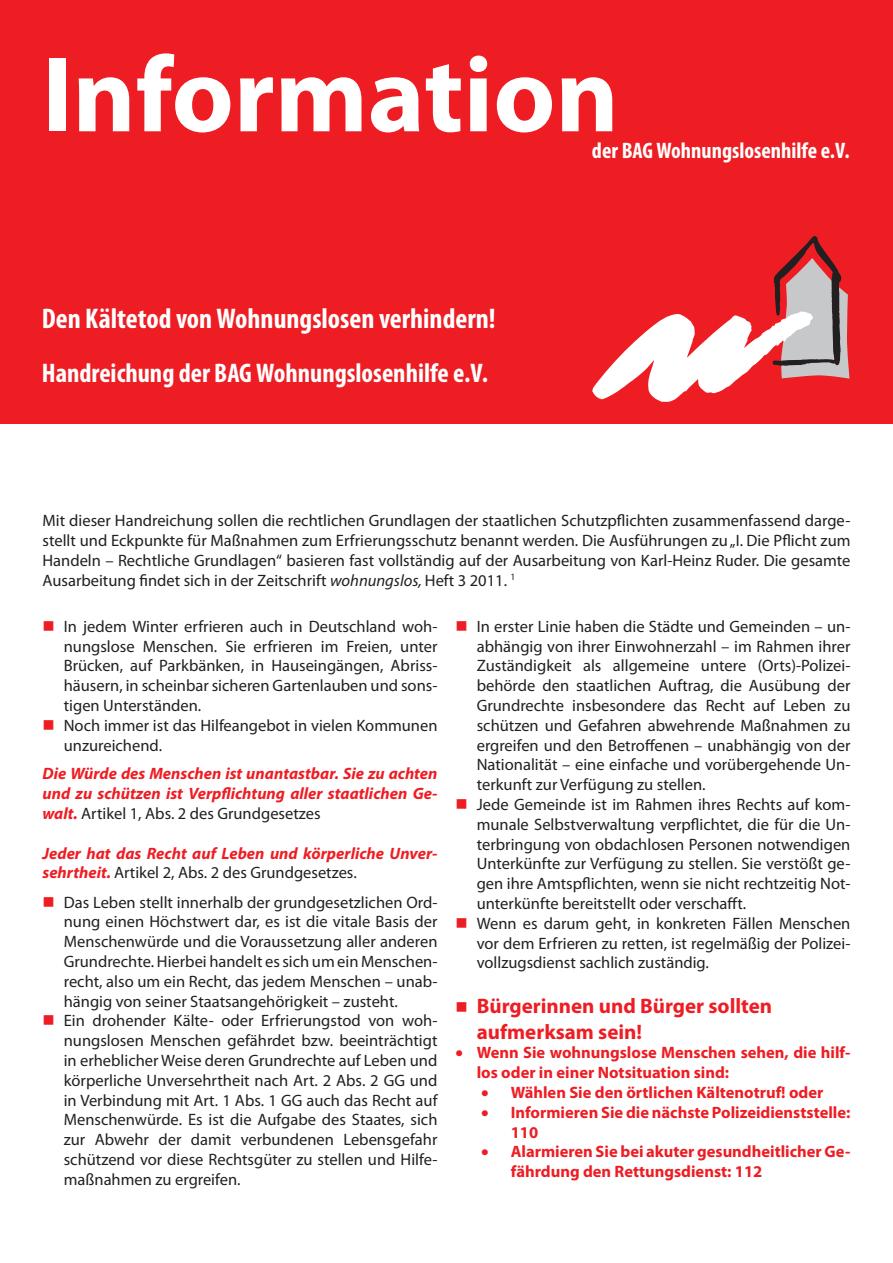
<style>
.page{position:relative;width:893px;height:1263px;background:#fff}
.page>*{position:absolute;margin:0;border:0;box-sizing:border-box;transform-origin:0 0}
.t1{font:700 108px "Myriad Pro";color:#fff}
.t2{font:700 condensed 28.5px "Myriad Pro";color:#fff}
.t3{font:700 condensed 27px "Myriad Pro";color:#fff}
.t4{font:700 condensed 22.5px "Myriad Pro";color:#fff}
.t5{font:700 21px/25.2px "Myriad Pro";color:#ee1d23}
.t6{font:16.5px/19.8px "Myriad Pro";color:#231f20;text-align:justify}
.t7{font:700 16.5px/19.8px "Myriad Pro";color:#ee1d23}
.t8{font:italic 700 16.5px/19.8px "Myriad Pro";color:#ee1d23;text-align:justify}
.s1{font-style:italic}
.s2{color:#ee1d23}
.s3{font-weight:400;font-style:normal;color:#231f20}
</style>
<div class="page">
<div style="left:0;top:0;width:893px;height:424px;background:#ee1d23"></div>
<svg style="left:592px;top:236px;width:257px;height:166px"></svg>
<h1 class="t1" style="left:42px;top:34px;width:579px">Information</h1>
<h3 class="t4" style="left:592px;top:138px;width:259px">der BAG Wohnungslosenhilfe e.V.</h3>
<h2 class="t2" style="left:42px;top:302px;width:455px">Den Kältetod von Wohnungslosen verhindern!</h2>
<h3 class="t3" style="left:42px;top:358px;width:448px">Handreichung der BAG Wohnungslosenhilfe e.V.</h3>
<p class="t6" style="left:43px;top:511px;width:809px">Mit dieser Handreichung sollen die rechtlichen Grundlagen der staatlichen Schutzpflichten zusammenfassend darge&shy;stellt und Eckpunkte für Maßnahmen zum Erfrierungsschutz benannt werden. Die Ausführungen zu „I. Die Pflicht zum Handeln – Rechtliche Grundlagen“ basieren fast vollständig auf der Ausarbeitung von Karl-Heinz Ruder. Die gesamte Ausarbeitung findet sich in der Zeitschrift <span class="s1">wohnungslos,</span> Heft 3 2011. <sup>1</sup></p>
<p class="t6" style="left:64px;top:617px;width:375px;text-indent:-21px"><span class="s2">■</span> In jedem Winter erfrieren auch in Deutschland woh&shy;nungslose Menschen. Sie erfrieren im Freien, unter Brücken, auf Parkbänken, in Hauseingängen, Abriss&shy;häusern, in scheinbar sicheren Gartenlauben und sons&shy;tigen Unterständen.</p>
<p class="t6" style="left:64px;top:716px;width:375px;text-indent:-21px"><span class="s2">■</span> Noch immer ist das Hilfeangebot in vielen Kommunen unzureichend.</p>
<p class="t8" style="left:43px;top:764px;width:396px">Die Würde des Menschen ist unantastbar. Sie zu achten und zu schützen ist Verpflichtung aller staatlichen Ge&shy;walt. <span class="s3">Artikel 1, Abs. 2 des Grundgesetzes</span></p>
<p class="t8" style="left:43px;top:843px;width:396px">Jeder hat das Recht auf Leben und körperliche Unver&shy;sehrtheit. <span class="s3">Artikel 2, Abs. 2 des Grundgesetzes.</span></p>
<p class="t6" style="left:64px;top:892px;width:375px;text-indent:-21px"><span class="s2">■</span> Das Leben stellt innerhalb der grundgesetzlichen Ord&shy;nung einen Höchstwert dar, es ist die vitale Basis der Menschenwürde und die Voraussetzung aller anderen Grundrechte. Hierbei handelt es sich um ein Menschen&shy;recht, also um ein Recht, das jedem Menschen – unab&shy;hängig von seiner Staatsangehörigkeit – zusteht.</p>
<p class="t6" style="left:64px;top:1011px;width:375px;text-indent:-21px"><span class="s2">■</span> Ein drohender Kälte- oder Erfrierungstod von woh&shy;nungslosen Menschen gefährdet bzw. beeinträchtigt in erheblicher Weise deren Grundrechte auf Leben und körperliche Unversehrtheit nach Art. 2 Abs. 2 GG und in Verbindung mit Art. 1 Abs. 1 GG auch das Recht auf Menschenwürde. Es ist die Aufgabe des Staates, sich zur Abwehr der damit verbundenen Lebensgefahr schützend vor diese Rechtsgüter zu stellen und Hilfe&shy;maßnahmen zu ergreifen.</p>
<p class="t6" style="left:477px;top:617px;width:375px;text-indent:-21px"><span class="s2">■</span> In erster Linie haben die Städte und Gemeinden – un&shy;abhängig von ihrer Einwohnerzahl – im Rahmen ihrer Zuständigkeit als allgemeine untere (Orts)-Polizei&shy;behörde den staatlichen Auftrag, die Ausübung der Grundrechte insbesondere das Recht auf Leben zu schützen und Gefahren abwehrende Maßnahmen zu ergreifen und den Betroffenen – unabhängig von der Nationalität – eine einfache und vorübergehende Un&shy;terkunft zur Verfügung zu stellen.</p>
<p class="t6" style="left:477px;top:795px;width:375px;text-indent:-21px"><span class="s2">■</span> Jede Gemeinde ist im Rahmen ihres Rechts auf kom&shy;munale Selbstverwaltung verpflichtet, die für die Un&shy;terbringung von obdachlosen Personen notwendigen Unterkünfte zur Verfügung zu stellen. Sie verstößt ge&shy;gen ihre Amtspflichten, wenn sie nicht rechtzeitig Not&shy;unterkünfte bereitstellt oder verschafft.</p>
<p class="t6" style="left:477px;top:914px;width:375px;text-indent:-21px"><span class="s2">■</span> Wenn es darum geht, in konkreten Fällen Menschen vor dem Erfrieren zu retten, ist regelmäßig der Polizei&shy;vollzugsdienst sachlich zuständig.</p>
<p class="t5" style="left:477px;top:994px;width:297px;text-indent:-21px">■ Bürgerinnen und Bürger sollten aufmerksam sein!</p>
<p class="t7" style="left:477px;top:1043px;width:375px;text-indent:-21px">• Wenn Sie wohnungslose Menschen sehen, die hilf&shy;los oder in einer Notsituation sind:</p>
<p class="t7" style="left:481px;top:1083px;width:344px">• Wählen Sie den örtlichen Kältenotruf! oder</p>
<p class="t7" style="left:511px;top:1102px;width:341px;text-indent:-30px">• Informieren Sie die nächste Polizeidienststelle:<br>110</p>
<p class="t7" style="left:511px;top:1142px;width:341px;text-indent:-30px">• Alarmieren Sie bei akuter gesundheitlicher Ge&shy;fährdung den Rettungsdienst: 112</p>
</div>
